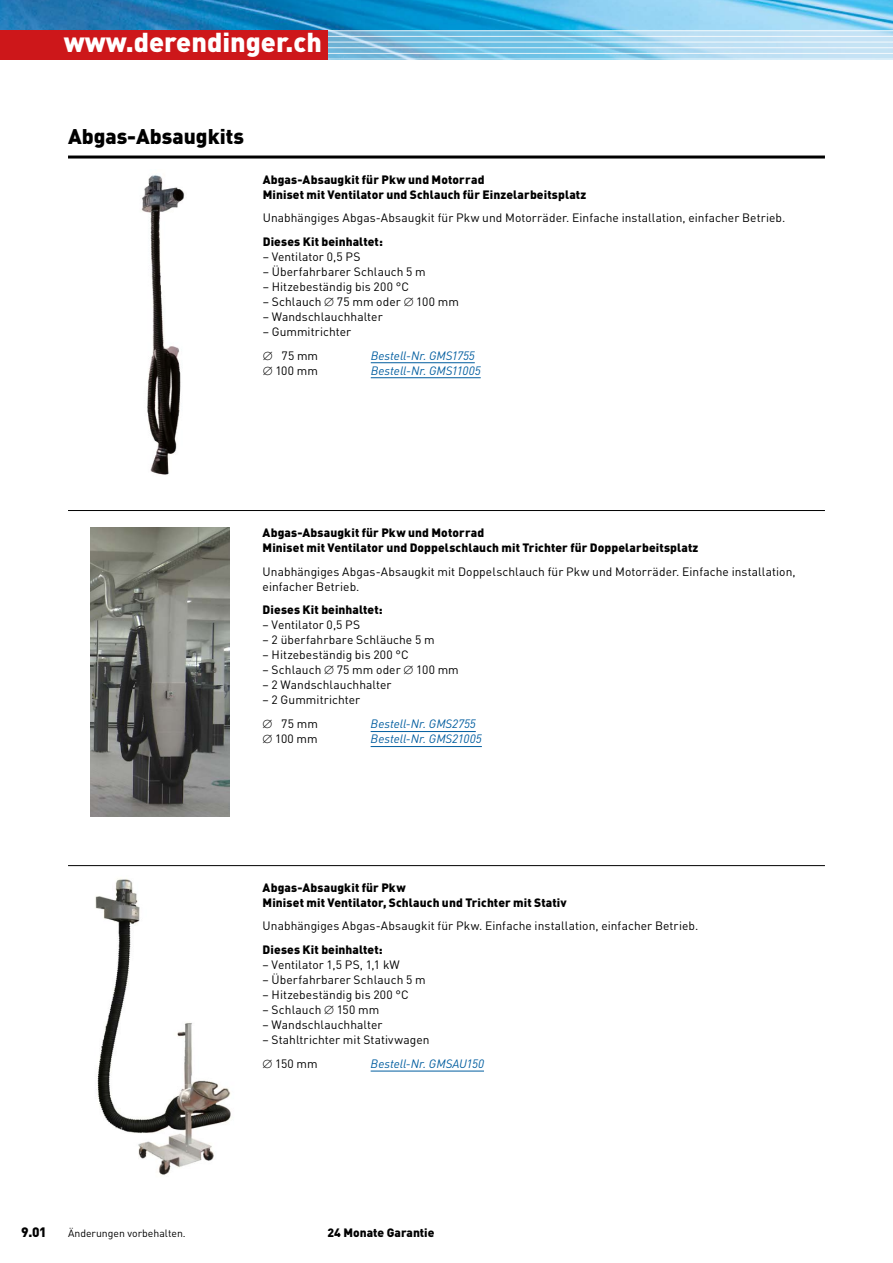
<style>
.page{position:relative;width:893px;height:1263px;background:#fff}
.page>*{position:absolute;margin:0;border:0;box-sizing:border-box;transform-origin:0 0}
.t1{font:900 27px "DINOT";color:#fff}
.t2{font:900 21px "DINOT";color:#000}
.t3{font:900 13.5px "DINOT";color:#000}
.t4{font:12px/24px "DINOT";letter-spacing:.005em;color:#000}
.t5{font:900 12px/15px "DINOT";letter-spacing:.01em;color:#000}
.t6{font:italic 12px "DINOT";color:#005d9f}
.t7{font:10.5px "DINOT";color:#000}
</style>
<div class="page">
<img style="left:0;top:0;width:893px;height:30px">
<svg style="left:327px;top:31px;width:566px;height:28px;background:#99cfe9"></svg>
<hr style="left:0;top:36px;width:893px;height:1px;background:#fff">
<hr style="left:0;top:47px;width:893px;height:1px;background:#fff">
<hr style="left:0;top:42px;width:893px;height:1px;background:#fff">
<hr style="left:0;top:53px;width:893px;height:1px;background:#fff">
<div style="left:0;top:30px;width:327px;height:30px;background:#cd171a"></div>
<hr style="left:68px;top:156px;width:757px;height:3px;background:#000">
<hr style="left:371px;top:362px;width:104px;height:1px;background:#005d9f">
<hr style="left:371px;top:377px;width:110px;height:1px;background:#005d9f">
<img style="left:141px;top:175px;width:44px;height:300px">
<hr style="left:371px;top:731px;width:105px;height:1px;background:#005d9f">
<hr style="left:371px;top:746px;width:111px;height:1px;background:#005d9f">
<hr style="left:371px;top:1071px;width:113px;height:1px;background:#005d9f">
<hr style="left:68px;top:510px;width:757px;height:1px;background:#000">
<hr style="left:68px;top:865px;width:757px;height:1px;background:#000">
<img style="left:91px;top:528px;width:139px;height:289px">
<img style="left:95px;top:879px;width:136px;height:296px">
<h1 class="t1" style="left:64px;top:24px;width:260px">www.derendinger.ch</h1>
<h2 class="t2" style="left:68px;top:122px;width:177px">Abgas-Absaugkits</h2>
<p class="t5" style="left:263px;top:171px;width:325px">Abgas-Absaugkit für Pkw und Motorrad<br>Miniset mit Ventilator und Schlauch für Einzelarbeitsplatz</p>
<p class="t4" style="left:263px;top:205px;width:524px">Unabhängiges Abgas-Absaugkit für Pkw und Motorräder. Einfache installation, einfacher Betrieb.</p>
<p class="t5" style="left:263px;top:233px;width:122px">Dieses Kit beinhaltet:</p>
<p class="t4" style="left:263px;top:244px;width:99px">– Ventilator 0,5 PS</p>
<p class="t4" style="left:263px;top:259px;width:165px">– Überfahrbarer Schlauch 5 m</p>
<p class="t4" style="left:263px;top:274px;width:148px">– Hitzebeständig bis 200 °C</p>
<p class="t4" style="left:263px;top:289px;width:198px">– Schlauch ∅ 75 mm oder ∅ 100 mm</p>
<p class="t4" style="left:263px;top:304px;width:121px">– Wandschlauchhalter</p>
<p class="t4" style="left:263px;top:319px;width:90px">– Gummitrichter ∅ 75 mm</p>
<p class="t6" style="left:371px;top:347px;width:106px">Bestell-Nr. GMS1755</p>
<p class="t4" style="left:263px;top:358px;width:57px">∅ 100 mm</p>
<p class="t6" style="left:371px;top:362px;width:112px">Bestell-Nr. GMS11005</p>
<p class="t5" style="left:263px;top:525px;width:437px">Abgas-Absaugkit für Pkw und Motorrad<br>Miniset mit Ventilator und Doppelschlauch mit Trichter für Doppelarbeitsplatz</p>
<p class="t4" style="left:263px;top:563px;width:535px;line-height:15px">Unabhängiges Abgas-Absaugkit mit Doppelschlauch für Pkw und Motorräder. Einfache installation, einfacher Betrieb.</p>
<p class="t5" style="left:263px;top:602px;width:122px">Dieses Kit beinhaltet:</p>
<p class="t4" style="left:263px;top:612px;width:99px">– Ventilator 0,5 PS</p>
<p class="t4" style="left:263px;top:627px;width:173px">– 2 überfahrbare Schläuche 5 m</p>
<p class="t4" style="left:263px;top:642px;width:148px">– Hitzebeständig bis 200 °C</p>
<p class="t4" style="left:263px;top:657px;width:198px">– Schlauch ∅ 75 mm oder ∅ 100 mm</p>
<p class="t4" style="left:263px;top:672px;width:130px">– 2 Wandschlauchhalter</p>
<p class="t4" style="left:263px;top:687px;width:99px">– 2 Gummitrichter ∅ 75 mm</p>
<p class="t6" style="left:371px;top:716px;width:107px">Bestell-Nr. GMS2755</p>
<p class="t4" style="left:263px;top:726px;width:57px">∅ 100 mm</p>
<p class="t6" style="left:371px;top:731px;width:113px">Bestell-Nr. GMS21005</p>
<p class="t5" style="left:263px;top:879px;width:306px">Abgas-Absaugkit für Pkw<br>Miniset mit Ventilator, Schlauch und Trichter mit Stativ</p>
<p class="t4" style="left:263px;top:913px;width:437px">Unabhängiges Abgas-Absaugkit für Pkw. Einfache installation, einfacher Betrieb.</p>
<p class="t5" style="left:263px;top:941px;width:122px">Dieses Kit beinhaltet:</p>
<p class="t4" style="left:263px;top:952px;width:139px">– Ventilator 1,5 PS, 1,1 kW</p>
<p class="t4" style="left:263px;top:967px;width:165px">– Überfahrbarer Schlauch 5 m</p>
<p class="t4" style="left:263px;top:982px;width:148px">– Hitzebeständig bis 200 °C</p>
<p class="t4" style="left:263px;top:997px;width:118px">– Schlauch ∅ 150 mm</p>
<p class="t4" style="left:263px;top:1012px;width:121px">– Wandschlauchhalter</p>
<p class="t4" style="left:263px;top:1027px;width:168px">– Stahltrichter mit Stativwagen ∅ 150 mm</p>
<p class="t6" style="left:371px;top:1055px;width:115px">Bestell-Nr. GMSAU150</p>
<p class="t3" style="left:21px;top:1223px;width:27px">9.01</p>
<p class="t7" style="left:68px;top:1226px;width:119px">Änderungen vorbehalten.</p>
<p class="t5" style="left:327px;top:1225px;width:109px">24 Monate Garantie</p>
</div>
